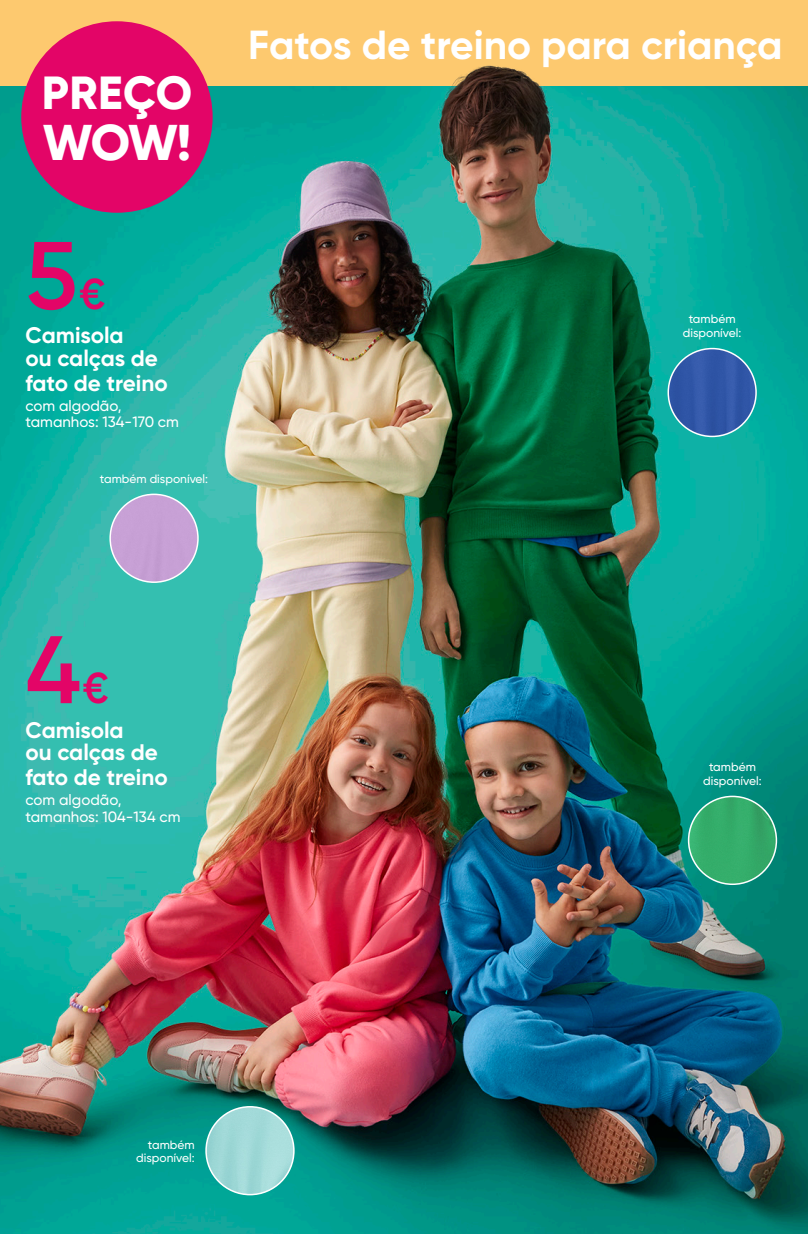
<style>
.page{position:relative;width:808px;height:1234px;background:#fff}
.page>*{position:absolute;margin:0;border:0;box-sizing:border-box;transform-origin:0 0}
.PEPCO2_price{font:600 95.7px "Gilroy";color:#e30567}
.t1{font:800 49.95px "Gilroy";color:#fff}
.t2{font:800 46.2px "Gilroy";letter-spacing:.005em;color:#fff}
.PEPCO2_fraction_currency{font:600 43.2px "Gilroy";color:#e30567}
.belka_gilroy_12_pt{font:700 40.5px "Gilroy";color:#fff}
.PEPCO_name{font:700 22.5px/22.5px "Gilroy";color:#fff}
.PEPCO_descr{font:500 15px/16.8px "Gilroy";color:#fff}
.PEPCO_descr-2{font:500 12px/13.5px "Gilroy";color:#fff;text-align:right}
</style>
<div class="page">
<img style="left:0;top:85px;width:808px;height:1148px">
<div style="left:0;top:0;width:808px;height:85px;background:#fdc96f"></div>
<img style="left:689px;top:796px;width:87px;height:88px;border-radius:44px">
<div style="left:688px;top:795px;width:89px;height:89px;border:2px solid #fff;border-radius:50%"></div>
<img style="left:206px;top:1106px;width:88px;height:88px;border-radius:44px">
<div style="left:205px;top:1105px;width:90px;height:89px;border:2px solid #fff;border-radius:50%"></div>
<div style="left:110px;top:494px;width:88px;height:88px;background:#c7a0d5;border-radius:44px"></div>
<div style="left:109px;top:493px;width:90px;height:90px;border:2px solid #fff;border-radius:50%"></div>
<img style="left:668px;top:348px;width:88px;height:88px;border-radius:44px">
<div style="left:667px;top:348px;width:90px;height:89px;border:2px solid #fff;border-radius:50%"></div>
<img style="left:349px;top:65px;width:272px;height:211px">
<div style="left:21px;top:21px;width:192px;height:192px;background:#e30567;border-radius:50%"></div>
<p class="t2" style="left:42px;top:64px;width:152px">PREÇO</p>
<p class="t1" style="left:43px;top:111px;width:150px">WOW!</p>
<p class="PEPCO2_price" style="left:26px;top:216px;width:54px">5</p>
<p class="PEPCO2_fraction_currency" style="left:79px;top:267px;width:28px">€</p>
<p class="belka_gilroy_12_pt" style="left:248px;top:19px;width:536px">Fatos de treino para criança</p>
<p class="PEPCO_descr-2" style="left:689px;top:312px;width:48px">também</p>
<p class="PEPCO_name" style="left:26px;top:324px;width:100px">Camisola</p>
<p class="PEPCO_descr-2" style="left:683px;top:325px;width:60px">disponível:</p>
<p class="PEPCO_name" style="left:26px;top:346px;width:134px">ou calças de</p>
<p class="PEPCO_name" style="left:26px;top:371px;width:144px">fato de treino</p>
<p class="PEPCO_descr" style="left:26px;top:396px;width:155px">com algodão, tamanhos: 134-170 cm</p>
<p class="PEPCO_descr-2" style="left:100px;top:472px;width:110px">também disponível:</p>
<p class="PEPCO2_price" style="left:26px;top:610px;width:57px">4</p>
<p class="PEPCO2_fraction_currency" style="left:83px;top:661px;width:28px">€</p>
<p class="PEPCO_name" style="left:26px;top:718px;width:134px">Camisola<br>ou calças de</p>
<p class="PEPCO_name" style="left:26px;top:765px;width:144px">fato de treino</p>
<p class="PEPCO_descr" style="left:26px;top:790px;width:157px">com algodão, tamanhos: 104-134 cm</p>
<p class="PEPCO_descr-2" style="left:136px;top:1137px;width:60px">também disponível:</p>
<p class="PEPCO_descr-2" style="left:703px;top:759px;width:60px;text-align:center">também disponível:</p>
</div>
